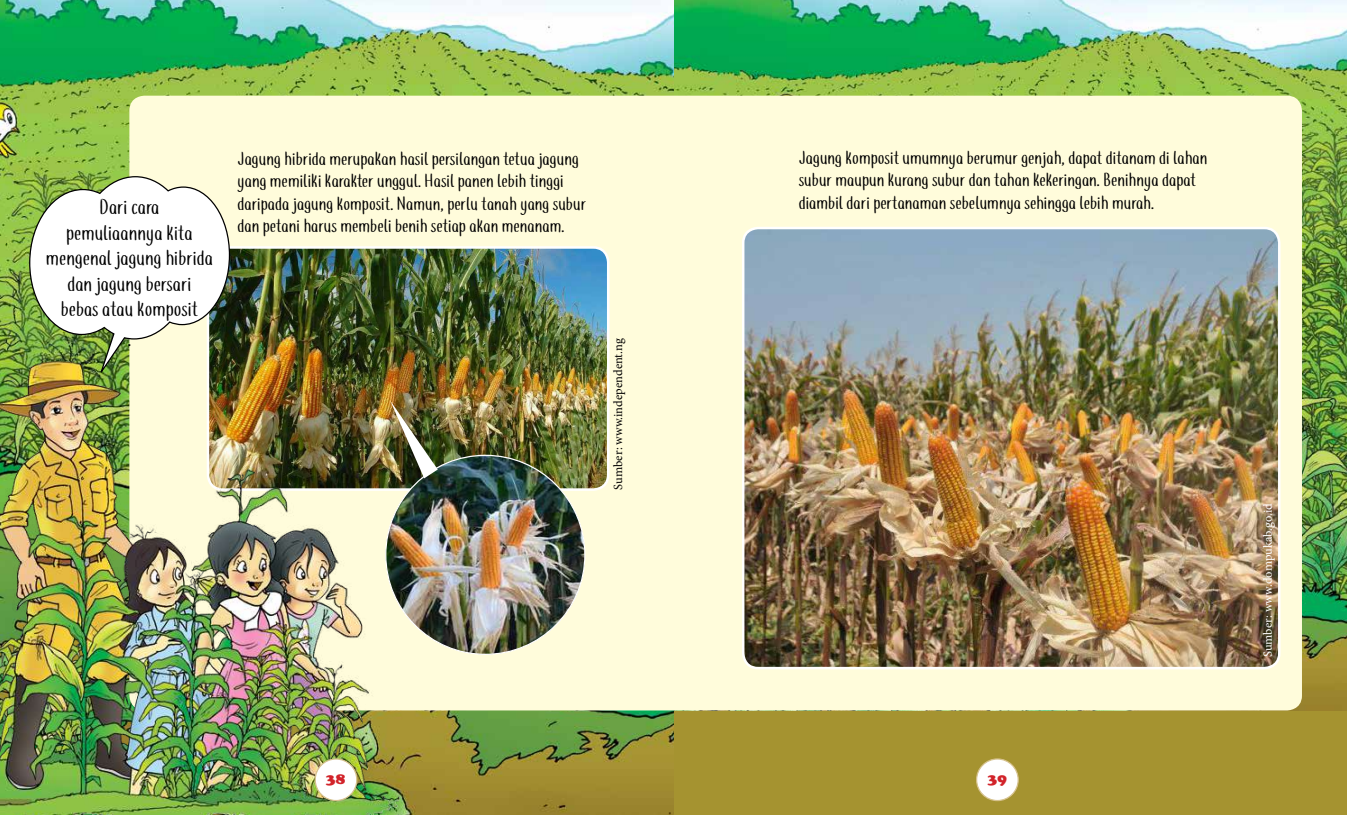
<style>
.page{position:relative;width:1347px;height:815px;background:#fff}
.page>*{position:absolute;margin:0;border:0;box-sizing:border-box;transform-origin:0 0}
.t1{font:21.25px/25.5px "teademo";color:#000;text-align:center}
.t2{font:18.75px/22.5px "teademo";color:#000}
.t3{font:15px "Cooper Black Std";color:#d2232a}
.t4{font:12.5px "Minion Pro";color:#000}
.t5{font:12.5px "Minion Pro";color:#fff}
</style>
<div class="page">
<div style="left:673px;top:700px;width:673px;height:115px;background:#a59330"></div>
<img style="left:673px;top:0;width:673px;height:710px">
<img style="left:0;top:0;width:673px;height:815px">
<div style="left:129px;top:96px;width:1172px;height:614px;background:#fffcdb;border-radius:15px"></div>
<img style="left:231px;top:249px;width:376px;height:239px">
<svg style="left:28px;top:176px;width:203px;height:147px"></svg>
<img style="left:386px;top:455px;width:199px;height:199px;border-radius:100px">
<svg style="left:424px;top:401px;width:14px;height:77px"></svg>
<img style="left:745px;top:228px;width:534px;height:439px">
<div style="left:742px;top:227px;width:538px;height:442px;border:2px solid #fff;border-radius:15px"></div>
<img style="left:0;top:323px;width:424px;height:492px">
<div style="left:315px;top:759px;width:42px;height:42px;background:#fff;border-radius:50%"></div>
<div style="left:314px;top:758px;width:43px;height:43px;border:1px solid #d6c28e;border-radius:50%"></div>
<div style="left:976px;top:759px;width:42px;height:42px;background:#fff;border-radius:50%"></div>
<div style="left:976px;top:758px;width:42px;height:43px;border:1px solid #d6c28e;border-radius:50%"></div>
<p class="t1" style="left:46px;top:195px;width:169px">Dari cara<br>pemuliaannya kita mengenal jagung hibrida dan jagung bersari<br>bebas atau komposit</p>
<p class="t1" style="left:128px;top:327px;width:5px">.</p>
<p class="t2" style="left:237px;top:148px;width:350px">Jagung hibrida merupakan hasil persilangan tetua jagung yang memiliki karakter unggul. Hasil panen lebih tinggi daripada jagung komposit. Namun, perlu tanah yang subur dan petani harus membeli benih setiap akan menanam.</p>
<p class="t2" style="left:798px;top:147px;width:410px">Jagung komposit umumnya berumur genjah, dapat ditanam di lahan subur maupun kurang subur dan tahan kekeringan. Benihnya dapat diambil dari pertanaman sebelumnya sehingga lebih murah.</p>
<p class="t4" style="left:610px;top:490px;width:153px;rotate:-90deg">Sumber: www.independent.ng</p>
<p class="t3" style="left:326px;top:770px;width:20px">38</p>
<p class="t3" style="left:988px;top:770px;width:20px">39</p>
<p class="t5" style="left:1259px;top:657px;width:155px;rotate:-90deg">Sumber: www.dompukab.go.id</p>
</div>
